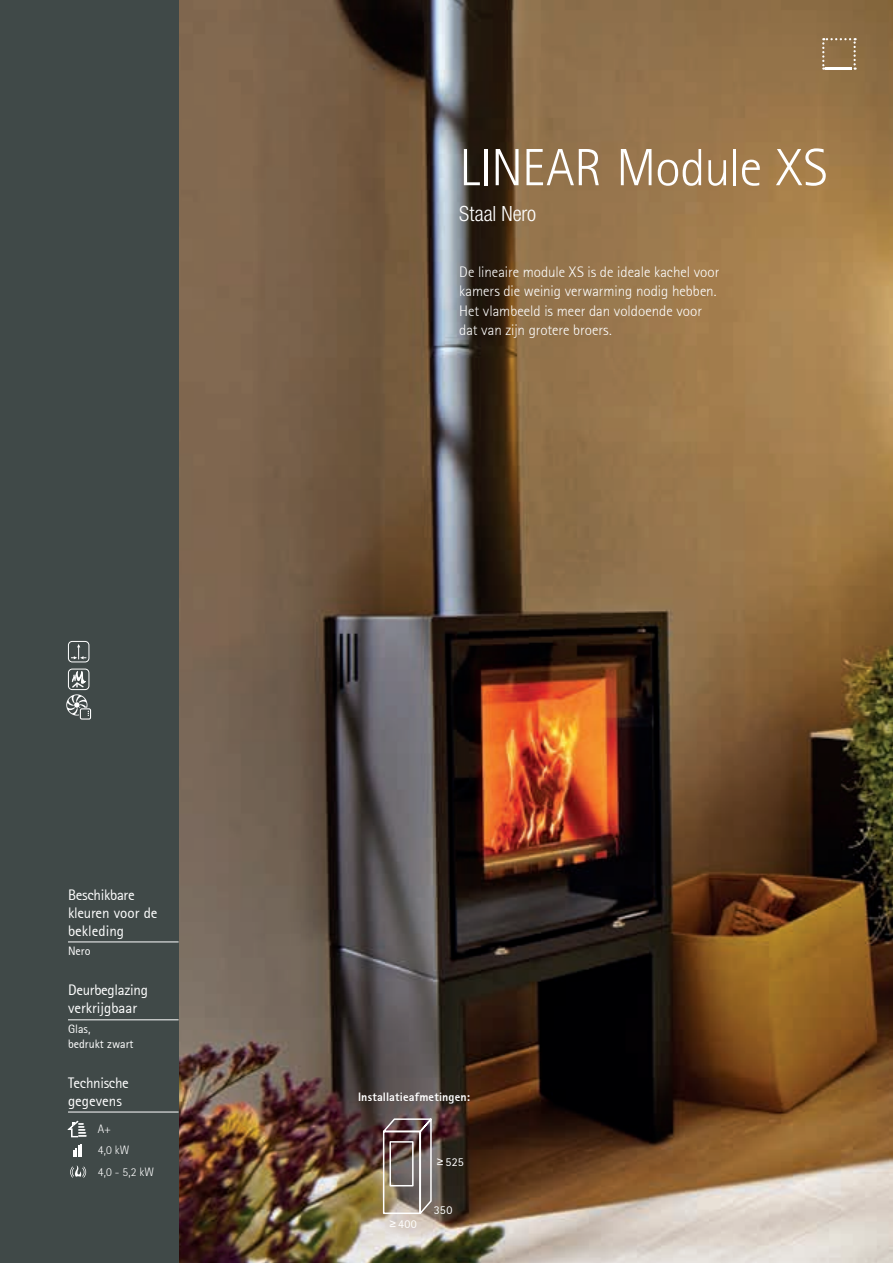
<style>
.page{position:relative;width:893px;height:1263px;background:#fff}
.page>*{position:absolute;margin:0;border:0;box-sizing:border-box;transform-origin:0 0}
.t1{font:300 52.5px "Rotis Sans Serif";letter-spacing:-.015em;color:#fff}
.t2{font:300 condensed 21px "Helvetica Neue";color:#fff}
.t3{font:300 15px/19.5px "Rotis Sans Serif";color:#fff}
.t4{font:15px/18px "Rotis Sans Serif";letter-spacing:-.02em;color:#fff}
.t5{font:12px/15px "Rotis Sans Serif";color:#fff}
.t6{font:800 12px "Rotis Sans Serif";letter-spacing:.015em;color:#fff}
.t7{font:300 12px/21.3px "Rotis Sans Serif";color:#fff}
.s1{font-family:"Arial Narrow"}
</style>
<div class="page">
<img style="left:179px;top:0;width:714px;height:1263px">
<div style="left:0;top:0;width:179px;height:1263px;background:#404948"></div>
<svg style="left:822px;top:38px;width:34px;height:32px"></svg>
<hr style="left:826px;top:67px;width:26px;height:3px;background:#fff">
<svg style="left:375px;top:1195px;width:89px;height:44px;background:#ab9e92"></svg>
<img style="left:382px;top:1115px;width:52px;height:100px">
<div style="left:68px;top:641px;width:21px;height:21px;border:1px solid #fff;border-radius:4px"></div>
<svg style="left:71px;top:644px;width:15px;height:15px"></svg>
<div style="left:68px;top:669px;width:21px;height:21px;border:1px solid #fff;border-radius:4px"></div>
<svg style="left:72px;top:671px;width:14px;height:17px"></svg>
<div style="left:80px;top:708px;width:11px;height:11px;border:1px solid #fff"></div>
<svg style="left:66px;top:694px;width:23px;height:22px"></svg>
<hr style="left:68px;top:941px;width:111px;height:1px;background:#fff">
<hr style="left:68px;top:1019px;width:111px;height:1px;background:#fff">
<hr style="left:68px;top:1112px;width:111px;height:1px;background:#fff">
<svg style="left:68px;top:1121px;width:19px;height:16px"></svg>
<svg style="left:73px;top:1144px;width:9px;height:13px"></svg>
<svg style="left:70px;top:1165px;width:16px;height:13px"></svg>
<h1 class="t1" style="left:459px;top:137px;width:370px">LINEAR Module XS</h1>
<h2 class="t2" style="left:459px;top:202px;width:78px">Staal Nero</h2>
<p class="t3" style="left:459px;top:262px;width:262px">De lineaire module XS is de ideale kachel voor kamers die weinig verwarming nodig hebben.<br>Het vlambeeld is meer dan voldoende voor dat van zijn grotere broers.</p>
<p class="t4" style="left:68px;top:885px;width:91px">Beschikbare kleuren voor de bekleding</p>
<p class="t5" style="left:68px;top:943px;width:24px">Nero</p>
<p class="t4" style="left:68px;top:981px;width:81px">Deurbeglazing verkrijgbaar</p>
<p class="t5" style="left:68px;top:1021px;width:67px">Glas,<br>bedrukt zwart</p>
<p class="t4" style="left:68px;top:1073px;width:62px">Technische gegevens</p>
<p class="t7" style="left:98px;top:1118px;width:58px">A+<br>4,0 kW<br>4,0 - 5,2 kW</p>
<p class="t6" style="left:358px;top:1089px;width:113px">Installatieafmetingen:</p>
<p class="t5" style="left:437px;top:1154px;width:28px"><span class="s1">≥</span> 525</p>
<p class="t5" style="left:389px;top:1217px;width:29px"><span class="s1">≥</span> 400</p>
<p class="t5" style="left:434px;top:1202px;width:20px">350</p>
</div>
